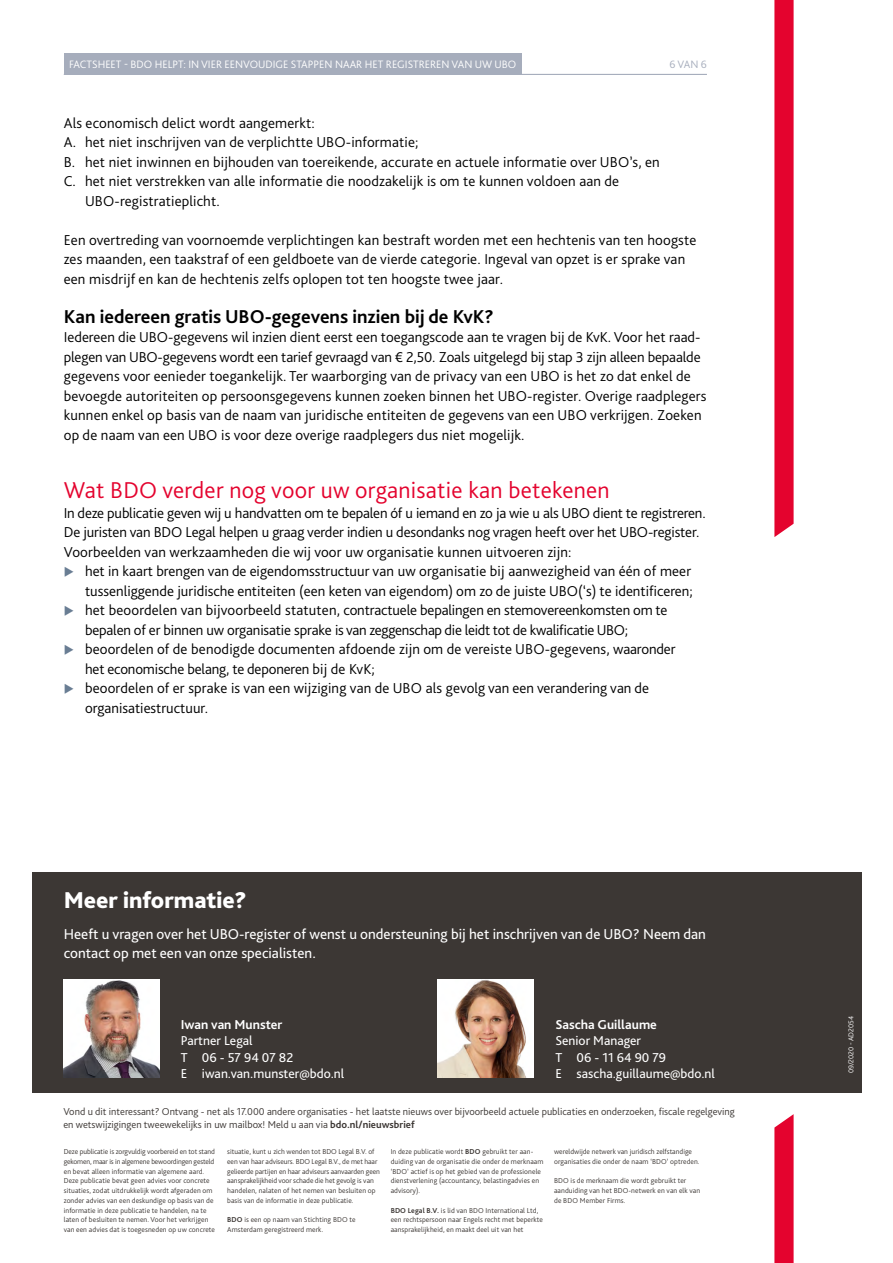
<style>
.page{position:relative;width:893px;height:1263px;background:#fff}
.page>*{position:absolute;margin:0;border:0;box-sizing:border-box;transform-origin:0 0}
.t1{font:300 24px "Bliss Pro";letter-spacing:.01em;color:#e4032e}
.t2{font:800 24px "Bliss Pro";color:#fff}
.t3{font:700 19.5px "Bliss Pro";color:#000}
.t4{font:300 15px/19.5px "Bliss Pro";letter-spacing:.01em;color:#000}
.t5{font:300 15px/19.5px "Bliss Pro";letter-spacing:-.01em;color:#000}
.t6{font:15px/19.5px "Bliss Pro";color:#fff}
.t7{font:13.5px/16.5px "Bliss Pro";color:#fff}
.t8{font:700 13.5px "Bliss Pro";color:#fff}
.t9{font:300 11.25px "Bliss Pro";color:#fff}
.t10{font:300 11.25px "Bliss Pro";color:#a6adbc}
.t11{font:300 10.5px/13.5px "Bliss Pro";color:#3c3734}
.t12{font:300 7.5px/9.8px "Bliss Pro";letter-spacing:.01em;color:#3c3734}
.t13{font:300 7.5px/9.8px "Bliss Pro";letter-spacing:-.01em;color:#3c3734}
.t14{font:300 7.5px "Bliss Pro";color:#fff}
.s1{font-weight:700}
</style>
<div class="page">
<hr style="left:64px;top:74px;width:643px;height:1px;background:#a6adbc">
<div style="left:64px;top:53px;width:458px;height:21px;background:#a6adbc"></div>
<svg style="left:774px;top:0;width:20px;height:537px;background:#e51139"></svg>
<svg style="left:774px;top:1114px;width:20px;height:149px;background:#e61840"></svg>
<div style="left:32px;top:872px;width:829px;height:221px;background:#3c3734"></div>
<img style="left:63px;top:979px;width:96px;height:98px">
<img style="left:438px;top:979px;width:95px;height:98px">
<p class="t9" style="left:69px;top:57px;width:448px">FACTSHEET - BDO HELPT: IN VIER EENVOUDIGE STAPPEN NAAR HET REGISTREREN VAN UW UBO</p>
<p class="t10" style="left:669px;top:57px;width:39px">6 VAN 6</p>
<p class="t4" style="left:64px;top:112px;width:253px">Als economisch delict wordt aangemerkt:</p>
<p class="t4" style="left:64px;top:132px;width:356px">A. het niet inschrijven van de verplichtte UBO-informatie;</p>
<p class="t4" style="left:64px;top:151px;width:597px">B. het niet inwinnen en bijhouden van toereikende, accurate en actuele informatie over UBO’s, en</p>
<p class="t4" style="left:64px;top:171px;width:557px">C. het niet verstrekken van alle informatie die noodzakelijk is om te kunnen voldoen aan de</p>
<p class="t4" style="left:85px;top:190px;width:136px">UBO-registratieplicht.</p>
<p class="t4" style="left:64px;top:229px;width:634px">Een overtreding van voornoemde verplichtingen kan bestraft worden met een hechtenis van ten hoogste zes maanden, een taakstraf of een geldboete van de vierde categorie. Ingeval van opzet is er sprake van een misdrijf en kan de hechtenis zelfs oplopen tot ten hoogste twee jaar.</p>
<h2 class="t3" style="left:64px;top:304px;width:432px">Kan iedereen gratis UBO-gegevens inzien bij de KvK?</h2>
<p class="t4" style="left:64px;top:327px;width:644px">Iedereen die UBO-gegevens wil inzien dient eerst een toegangscode aan te vragen bij de KvK. Voor het raad&shy;plegen van UBO-gegevens wordt een tarief gevraagd van € 2,50. Zoals uitgelegd bij stap 3 zijn alleen bepaalde gegevens voor eenieder toegankelijk. Ter waarborging van de privacy van een UBO is het zo dat enkel de bevoegde autoriteiten op persoonsgegevens kunnen zoeken binnen het UBO-register. Overige raadplegers kunnen enkel op basis van de naam van juridische entiteiten de gegevens van een UBO verkrijgen. Zoeken op de naam van een UBO is voor deze overige raadplegers dus niet mogelijk.</p>
<h1 class="t1" style="left:64px;top:475px;width:547px">Wat BDO verder nog voor uw organisatie kan betekenen</h1>
<p class="t5" style="left:64px;top:502px;width:643px">In deze publicatie geven wij u handvatten om te bepalen óf u iemand en zo ja wie u als UBO dient te registreren.<br>De juristen van BDO Legal helpen u graag verder indien u desondanks nog vragen heeft over het UBO-register.<br>Voorbeelden van werkzaamheden die wij voor uw organisatie kunnen uitvoeren zijn:</p>
<p class="t4" style="left:85px;top:561px;width:609px">het in kaart brengen van de eigendomsstructuur van uw organisatie bij aanwezigheid van één of meer tussenliggende juridische entiteiten (een keten van eigendom) om zo de juiste UBO(‘s) te identificeren; het beoordelen van bijvoorbeeld statuten, contractuele bepalingen en stemovereenkomsten om te bepalen of er binnen uw organisatie sprake is van zeggenschap die leidt tot de kwalificatie UBO; beoordelen of de benodigde documenten afdoende zijn om de vereiste UBO-gegevens, waaronder het economische belang, te deponeren bij de KvK;<br>beoordelen of er sprake is van een wijziging van de UBO als gevolg van een verandering van de organisatiestructuur.</p>
<h1 class="t2" style="left:64px;top:885px;width:185px">Meer informatie?</h1>
<p class="t6" style="left:64px;top:923px;width:644px">Heeft u vragen over het UBO-register of wenst u ondersteuning bij het inschrijven van de UBO? Neem dan contact op met een van onze specialisten.</p>
<p class="t8" style="left:555px;top:1016px;width:103px">Sascha Guillaume</p>
<p class="t7" style="left:555px;top:1032px;width:161px">Senior Manager<br>T 06 - 11 64 90 79<br>E sascha.guillaume@bdo.nl</p>
<p class="t11" style="left:63px;top:1104px;width:673px">Vond u dit interessant? Ontvang - net als 17.000 andere organisaties - het laatste nieuws over bijvoorbeeld actuele publicaties en onderzoeken, fiscale regelgeving en wetswijzigingen tweewekelijks in uw mailbox! Meld u aan via <span class="s1">bdo.nl/nieuwsbrief</span></p>
<p class="t8" style="left:181px;top:1016px;width:103px">Iwan van Munster</p>
<p class="t7" style="left:181px;top:1032px;width:165px">Partner Legal<br>T 06 - 57 94 07 82<br>E iwan.van.munster@bdo.nl</p>
<p class="t12" style="left:64px;top:1146px;width:153px">Deze publicatie is zorgvuldig voorbereid en tot stand gekomen, maar is in algemene bewoordingen gesteld en bevat alleen informatie van algemene aard.<br>Deze publicatie bevat geen advies voor concrete situaties, zodat uitdrukkelijk wordt afgeraden om zonder advies van een deskundige op basis van de informatie in deze publicatie te handelen, na te laten of besluiten te nemen. Voor het verkrijgen van een advies dat is toegesneden op uw concrete</p>
<p class="t13" style="left:227px;top:1146px;width:154px">situatie, kunt u zich wenden tot BDO Legal B.V. of een van haar adviseurs. BDO Legal B.V., de met haar gelieerde partijen en haar adviseurs aanvaarden geen aansprakelijkheid voor schade die het gevolg is van handelen, nalaten of het nemen van besluiten op basis van de informatie in deze publicatie.</p>
<p class="t12" style="left:227px;top:1215px;width:130px"><span class="s1">BDO</span> is een op naam van Stichting BDO te<br>Amsterdam geregistreerd merk.</p>
<p class="t12" style="left:391px;top:1146px;width:154px">In deze publicatie wordt <span class="s1">BDO</span> gebruikt ter aan&shy;duiding van de organisatie die onder de merknaam ‘BDO’ actief is op het gebied van de professionele dienstverlening (accountancy, belastingadvies en advisory).</p>
<p class="t12" style="left:391px;top:1205px;width:154px"><span class="s1">BDO Legal B.V.</span> is lid van BDO International Ltd, een rechtspersoon naar Engels recht met beperkte aansprakelijkheid, en maakt deel uit van het</p>
<p class="t12" style="left:554px;top:1146px;width:147px">wereldwijde netwerk van juridisch zelfstandige organisaties die onder de naam ‘BDO’ optreden.</p>
<p class="t12" style="left:554px;top:1176px;width:148px">BDO is de merknaam die wordt gebruikt ter aanduiding van het BDO-netwerk en van elk van de BDO Member Firms.</p>
<p class="t14" style="left:846px;top:1073px;width:59px;rotate:-90deg">09/2020 - AD2054</p>
</div>
